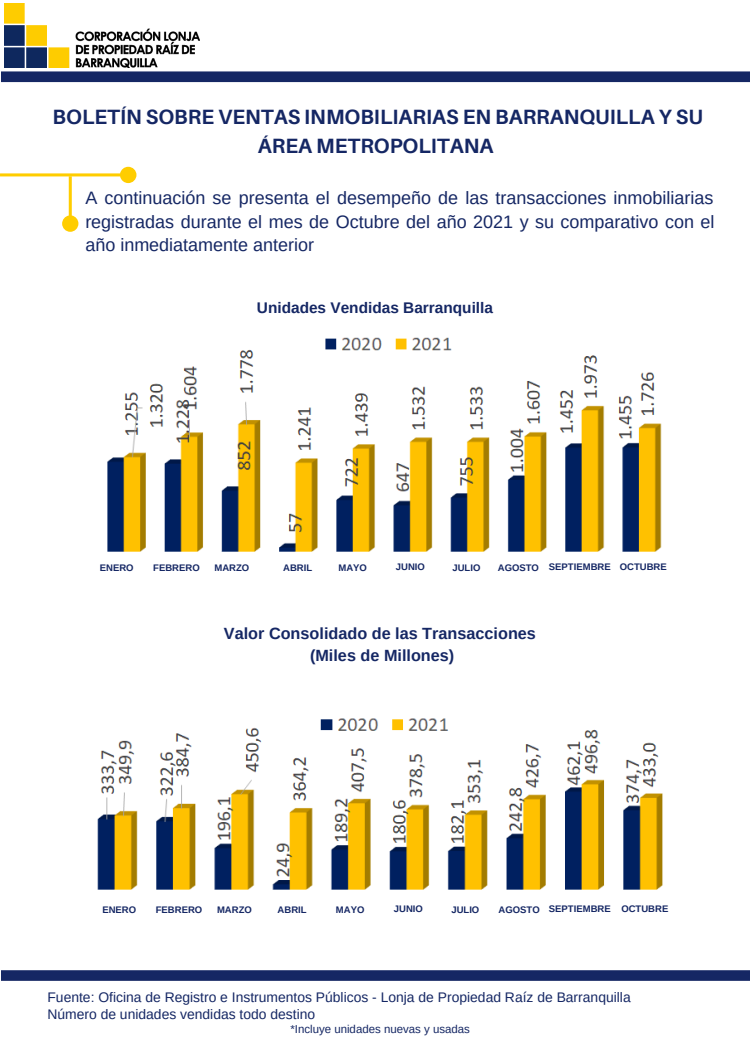
<style>
.page{position:relative;width:750px;height:1050px;background:#fff}
.page>*{position:absolute;margin:0;border:0;box-sizing:border-box;transform-origin:0 0}
.t1{font:700 20.7px/28.4px "Aileron";color:#152764;text-align:center}
.t2{font:18px/23.4px "Arimo";color:#152764;text-align:justify}
.t3{font:700 16.2px "Arimo";color:#152764}
.t4{font:700 15.4px "Arimo";color:#152764}
.t5{font:13.9px "Arimo";color:#152764}
.t6{font:11.5px "Arimo";color:#152764}
.t7{font:700 9.5px "Arimo";color:#152764}
</style>
<div class="page">
<img style="left:4px;top:3px;width:195px;height:65px">
<svg style="left:1px;top:71px;width:749px;height:11px;background:#1e2f6a"></svg>
<svg style="left:0;top:167px;width:136px;height:65px"></svg>
<svg style="left:1px;top:970px;width:749px;height:11px;background:#1c2e69"></svg>
<img style="left:107px;top:337px;width:555px;height:215px">
<img style="left:97px;top:718px;width:566px;height:172px">
<p class="t1" style="left:53px;top:103px;width:652px">BOLETÍN SOBRE VENTAS INMOBILIARIAS EN BARRANQUILLA Y SU<br>ÁREA METROPOLITANA</p>
<p class="t2" style="left:85px;top:187px;width:631px">A continuación se presenta el desempeño de las transacciones inmobiliarias registradas durante el mes de Octubre del año 2021 y su comparativo con el año inmediatamente anterior</p>
<p class="t4" style="left:257px;top:299px;width:238px">Unidades Vendidas Barranquilla</p>
<p class="t7" style="left:100px;top:563px;width:35px">ENERO</p>
<p class="t7" style="left:153px;top:563px;width:48px">FEBRERO</p>
<p class="t7" style="left:215px;top:563px;width:36px">MARZO</p>
<p class="t7" style="left:283px;top:563px;width:31px">ABRIL</p>
<p class="t7" style="left:338px;top:563px;width:30px">MAYO</p>
<p class="t7" style="left:396px;top:561px;width:31px">JUNIO</p>
<p class="t7" style="left:452px;top:563px;width:29px">JULIO</p>
<p class="t7" style="left:498px;top:563px;width:43px">AGOSTO</p>
<p class="t7" style="left:549px;top:561px;width:63px">SEPTIEMBRE</p>
<p class="t7" style="left:620px;top:561px;width:48px">OCTUBRE</p>
<p class="t3" style="left:224px;top:624px;width:314px">Valor Consolidado de las Transacciones</p>
<p class="t3" style="left:310px;top:646px;width:146px">(Miles de Millones)</p>
<p class="t7" style="left:102px;top:905px;width:35px">ENERO</p>
<p class="t7" style="left:156px;top:905px;width:48px">FEBRERO</p>
<p class="t7" style="left:217px;top:905px;width:36px">MARZO</p>
<p class="t7" style="left:278px;top:905px;width:31px">ABRIL</p>
<p class="t7" style="left:336px;top:905px;width:30px">MAYO</p>
<p class="t7" style="left:394px;top:903px;width:31px">JUNIO</p>
<p class="t7" style="left:451px;top:905px;width:29px">JULIO</p>
<p class="t7" style="left:499px;top:905px;width:43px">AGOSTO</p>
<p class="t7" style="left:549px;top:903px;width:63px">SEPTIEMBRE</p>
<p class="t7" style="left:621px;top:903px;width:48px">OCTUBRE</p>
<p class="t5" style="left:47px;top:989px;width:585px">Fuente: Oficina de Registro e Instrumentos Públicos - Lonja de Propiedad Raíz de Barranquilla</p>
<p class="t5" style="left:47px;top:1006px;width:269px">Número de unidades vendidas todo destino</p>
<p class="t6" style="left:290px;top:1023px;width:181px">*Incluye unidades nuevas y usadas</p>
</div>
